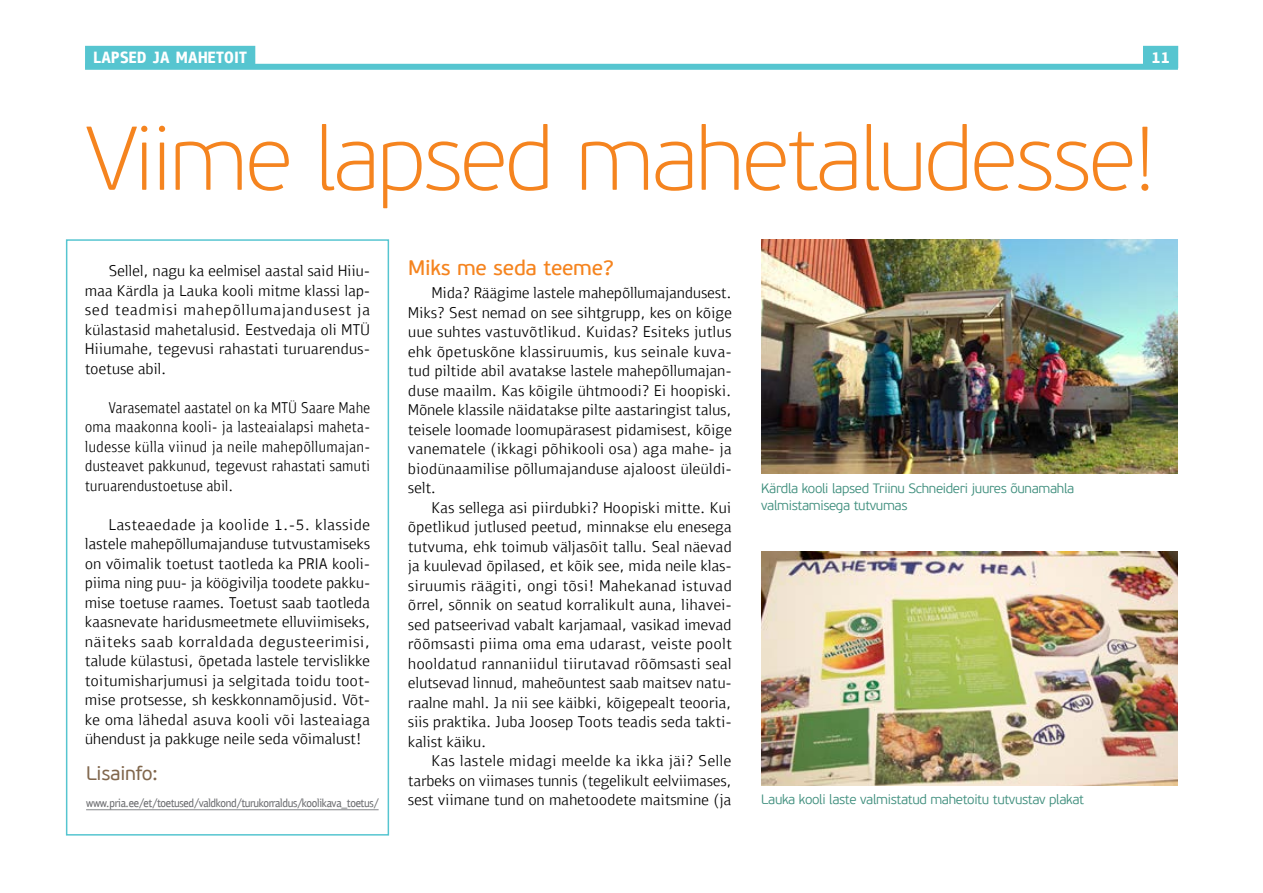
<style>
.page{position:relative;width:1263px;height:893px;background:#fff}
.page>*{position:absolute;margin:0;border:0;box-sizing:border-box;transform-origin:0 0}
.t1{font:100 90px "PF Beau Sans Pro";letter-spacing:-.025em;color:#f5841f}
.t2{font:21px "PF Beau Sans Pro Bbook";letter-spacing:-.015em;color:#f5841f}
.t3{font:19.5px "PF Beau Sans Pro";letter-spacing:-.015em;color:#81674d}
.t4{font:300 15.75px "PF Bulletin Sans Pro";color:#000;scale:1.12 1}
.t5{font:300 15.75px "PF Bulletin Sans Pro";color:#000;scale:1.11 1}
.t6{font:300 15.75px "PF Bulletin Sans Pro";color:#000}
.t7{font:300 15.75px "PF Bulletin Sans Pro";color:#000;scale:1.1 1}
.t8{font:300 15.75px "PF Bulletin Sans Pro";color:#000;scale:1.09 1}
.t9{font:300 15.75px "PF Bulletin Sans Pro";color:#000;scale:1.13 1}
.t10{font:300 13.5px/16.5px "PF Beau Sans Pro";letter-spacing:-.025em;color:#408f7e}
.t11{font:12px "PF Bulletin Sans Pro";color:#6d6e71}
</style>
<div class="page">
<div style="left:85px;top:64px;width:1093px;height:6px;background:#56c5d0"></div>
<div style="left:85px;top:46px;width:170px;height:22px;background:#56c5d0"></div>
<div style="left:1143px;top:46px;width:35px;height:22px;background:#56c5d0"></div>
<hr style="left:86px;top:809px;width:293px;height:1px;background:#939598">
<div style="left:66px;top:239px;width:323px;height:597px;border:2px solid #56c5d0"></div>
<img style="left:761px;top:239px;width:417px;height:234px">
<img style="left:761px;top:551px;width:417px;height:234px">
<svg style="left:86px;top:809px;width:71px;height:1px"></svg>
<h1 class="t1" style="left:85px;top:108px;width:1072px">Viime lapsed mahetaludesse!</h1>
<p class="t5" style="left:125px;top:262px;width:55px">●●● ■ ◆</p>
<p class="t5" style="left:224px;top:262px;width:35px">● ▲●</p>
<p class="t5" style="left:281px;top:262px;width:31px">▲▼ ● ▲</p>
<p class="t5" style="left:147px;top:281px;width:4px">●</p>
<p class="t5" style="left:195px;top:281px;width:51px">◆ □□●</p>
<p class="t5" style="left:275px;top:281px;width:67px">▼ ● ▲▲ ●</p>
<p class="t9" style="left:242px;top:301px;width:17px">●●◆</p>
<p class="t9" style="left:296px;top:301px;width:51px">■ ◆▲ ▲▼</p>
<p class="t5" style="left:92px;top:320px;width:42px">✓● ▲▼ ▲</p>
<p class="t5" style="left:191px;top:320px;width:30px">▼ ●◆▲</p>
<p class="t5" style="left:261px;top:320px;width:19px">▲▼❖</p>
<p class="t4" style="left:158px;top:340px;width:48px">▼ ❖◆▲</p>
<p class="t4" style="left:249px;top:340px;width:57px">▲▼ ▼ ▼◆ ◆</p>
<p class="t4" style="left:332px;top:340px;width:29px">■ ◆▲</p>
<p class="t5" style="left:85px;top:359px;width:38px">▼□ ▼◆▲</p>
<p class="t5" style="left:158px;top:359px;width:4px">●</p>
<p class="t6" style="left:135px;top:398px;width:117px">▲ ▼● ▲▼▼● □■</p>
<p class="t6" style="left:148px;top:418px;width:61px">□■■ □□●</p>
<p class="t6" style="left:238px;top:418px;width:23px">● ▲▼</p>
<p class="t6" style="left:85px;top:437px;width:116px">●◆ ▲▲ ✓●● ❖ ■◆</p>
<p class="t6" style="left:312px;top:437px;width:16px">●●◆</p>
<p class="t6" style="left:357px;top:437px;width:8px">■</p>
<p class="t6" style="left:93px;top:457px;width:53px">◆▲▼ ❖ ▼</p>
<p class="t6" style="left:176px;top:457px;width:45px">◆■◆ ▼</p>
<p class="t6" style="left:243px;top:457px;width:26px">❖◆▲▼</p>
<p class="t6" style="left:299px;top:457px;width:69px">▲▼ ▼ ▲ ◆▼</p>
<p class="t6" style="left:85px;top:476px;width:26px">▼◆ ◆</p>
<p class="t6" style="left:130px;top:476px;width:68px">■ ◆▲▼□ ▼◆▲</p>
<p class="t6" style="left:225px;top:476px;width:4px">●</p>
<p class="t9" style="left:226px;top:515px;width:20px">□□●</p>
<p class="t9" style="left:323px;top:515px;width:24px">● ▲▲</p>
<p class="t5" style="left:85px;top:535px;width:32px">●▲▼●</p>
<p class="t5" style="left:183px;top:535px;width:15px">●●◆</p>
<p class="t5" style="left:230px;top:535px;width:81px">■ ◆▲ ▼◆▼❖◆▲▼</p>
<p class="t4" style="left:85px;top:554px;width:26px">□■ ❖</p>
<p class="t4" style="left:146px;top:554px;width:94px">● ▼□ ▼◆▲▼ ▼ □▼●</p>
<p class="t4" style="left:339px;top:554px;width:19px">□□●</p>
<p class="t8" style="left:242px;top:574px;width:68px">❖● ▼□□ ▼</p>
<p class="t5" style="left:101px;top:593px;width:55px">▲ ▼□ ▼◆▲</p>
<p class="t5" style="left:214px;top:593px;width:68px">▲ □ ▼◆▲▼ ▲</p>
<p class="t5" style="left:316px;top:593px;width:29px">▼ □▼●</p>
<p class="t5" style="left:108px;top:613px;width:40px">▲■❖▼</p>
<p class="t5" style="left:290px;top:613px;width:22px">●●◆❖</p>
<p class="t9" style="left:85px;top:632px;width:57px">■▼▲ ▲</p>
<p class="t9" style="left:286px;top:632px;width:20px">◆▲▼</p>
<p class="t5" style="left:85px;top:652px;width:24px">▼ ●◆</p>
<p class="t5" style="left:138px;top:652px;width:43px">✓● ▲▼◆▲</p>
<p class="t5" style="left:223px;top:652px;width:110px">▼ ●▲▼● ▼ ❖▲●</p>
<p class="t4" style="left:85px;top:671px;width:51px">▼□▼◆ ▲</p>
<p class="t4" style="left:168px;top:671px;width:33px">◆ ◆▲</p>
<p class="t4" style="left:229px;top:671px;width:34px">▲●▼</p>
<p class="t4" style="left:295px;top:671px;width:62px">▼□ ◆ ▼□□▼</p>
<p class="t4" style="left:102px;top:691px;width:88px">▲ □▼▲ ▲▲ ▲</p>
<p class="t4" style="left:227px;top:691px;width:42px">▲ □■■</p>
<p class="t4" style="left:184px;top:710px;width:36px">● ▲◆❖</p>
<p class="t4" style="left:244px;top:710px;width:73px">□□● ❖ ● ▲▼</p>
<p class="t5" style="left:85px;top:730px;width:56px">✓ ■ ◆▲▼</p>
<p class="t5" style="left:195px;top:730px;width:64px">◆ ■ ● ▲</p>
<p class="t5" style="left:293px;top:730px;width:58px">❖ ●◆▲▼</p>
<p class="t3" style="left:86px;top:762px;width:73px">Lisainfo:</p>
<p class="t11" style="left:149px;top:796px;width:227px">▼▼□▼◆▲ ❖● □■ ▼◆◆□ ●◆▲ □□● ❖ ▼□▼◆▲</p>
<h2 class="t2" style="left:408px;top:255px;width:207px">Miks me seda teeme?</h2>
<p class="t7" style="left:533px;top:284px;width:32px">●▲▼●</p>
<p class="t7" style="left:630px;top:284px;width:15px">●●◆</p>
<p class="t7" style="left:677px;top:284px;width:46px">■ ◆▲ ▲▼</p>
<p class="t5" style="left:431px;top:303px;width:54px">▲ ▲▼ ■</p>
<p class="t5" style="left:531px;top:303px;width:25px">□■ ▲</p>
<p class="t5" style="left:577px;top:303px;width:43px">▲▼◆</p>
<p class="t5" style="left:665px;top:303px;width:25px">▲ □■</p>
<p class="t4" style="left:408px;top:323px;width:144px">◆◆ ▲◆ ▼ ▲ ❖ ▲▼◆❖ ▼● ◆</p>
<p class="t4" style="left:651px;top:323px;width:73px">▲ ▼ ▲ ◆▼●◆▲</p>
<p class="t4" style="left:462px;top:342px;width:41px">▼◆▲ ■</p>
<p class="t4" style="left:528px;top:342px;width:138px">●▲▲◆◆ ▲ ◆▲ ▲ ■●</p>
<p class="t5" style="left:501px;top:362px;width:95px">● ❖▼ ▲ ●▲▼●</p>
<p class="t5" style="left:670px;top:362px;width:15px">●●◆</p>
<p class="t5" style="left:718px;top:362px;width:8px">■</p>
<p class="t4" style="left:476px;top:381px;width:4px">●</p>
<p class="t4" style="left:518px;top:381px;width:100px">▲ ● ✓▼ □□</p>
<p class="t4" style="left:679px;top:381px;width:33px">□□ ▲</p>
<p class="t7" style="left:428px;top:401px;width:82px">■● ●▲▲● ■</p>
<p class="t7" style="left:630px;top:401px;width:89px">▲▼ ■ ▲▼ ▼ ●◆▲</p>
<p class="t5" style="left:408px;top:420px;width:62px">▼ ▲ ● ●□□</p>
<p class="t5" style="left:516px;top:420px;width:38px">●□□ ◆</p>
<p class="t5" style="left:586px;top:420px;width:24px">▲ ▲▼</p>
<p class="t5" style="left:661px;top:420px;width:24px">▲ ▲▼</p>
<p class="t4" style="left:579px;top:440px;width:41px">□□● □▲</p>
<p class="t4" style="left:421px;top:459px;width:31px">□ ✓■</p>
<p class="t4" style="left:531px;top:459px;width:15px">●●◆</p>
<p class="t4" style="left:579px;top:459px;width:29px">■ ◆▲</p>
<p class="t4" style="left:643px;top:459px;width:63px">●□□▲▼ ✓● ✓●</p>
<p class="t5" style="left:408px;top:479px;width:22px">▲ ●▼</p>
<p class="t4" style="left:448px;top:498px;width:30px">▲ ▲ ●●</p>
<p class="t4" style="left:563px;top:498px;width:77px">◆ ★□□ ▲</p>
<p class="t5" style="left:432px;top:518px;width:72px">▼● ◆ ◆▼●◆▲</p>
<p class="t5" style="left:604px;top:518px;width:35px">■■ ▲</p>
<p class="t5" style="left:661px;top:518px;width:43px">●◆ ■ ▲</p>
<p class="t4" style="left:408px;top:537px;width:33px">▼◆▼❖◆</p>
<p class="t4" style="left:501px;top:537px;width:127px">▼□ ◆ ❖● ▲ ▼ ▼●●◆</p>
<p class="t4" style="left:676px;top:537px;width:36px">● ■ ❖</p>
<p class="t5" style="left:431px;top:557px;width:33px">◆◆● ❖</p>
<p class="t5" style="left:665px;top:557px;width:55px">■● ●▲</p>
<p class="t4" style="left:408px;top:576px;width:53px">▲◆◆ ▲</p>
<p class="t4" style="left:507px;top:576px;width:70px">▼ □■ ▼ ▲</p>
<p class="t4" style="left:652px;top:576px;width:58px">■ ▲▼◆❖</p>
<p class="t4" style="left:435px;top:596px;width:107px">● ▲ ■■ □■ ▲ ▼◆</p>
<p class="t4" style="left:574px;top:596px;width:100px">□ ● ◆●▼ ◆■ ●</p>
<p class="t5" style="left:408px;top:615px;width:50px">▲ ▼▲</p>
<p class="t5" style="left:618px;top:615px;width:32px">● ❖ ▲</p>
<p class="t4" style="left:444px;top:635px;width:25px">▲ ▲▼</p>
<p class="t4" style="left:590px;top:635px;width:85px">◆ ▲▼ ❖ ▲▼</p>
<p class="t4" style="left:705px;top:635px;width:25px">□□●▼</p>
<p class="t4" style="left:417px;top:654px;width:47px">□□● ▼◆</p>
<p class="t4" style="left:495px;top:654px;width:106px">■■■ ◆● ▼ ◆▼❖</p>
<p class="t4" style="left:670px;top:654px;width:56px">▲▲▼ ▲ ●</p>
<p class="t8" style="left:416px;top:674px;width:36px">●◆▼▲ ❖</p>
<p class="t8" style="left:473px;top:674px;width:30px">● ■■◆</p>
<p class="t8" style="left:565px;top:674px;width:47px">◆■▼ ▲▼ ▲</p>
<p class="t8" style="left:666px;top:674px;width:56px">▼▲ ❖ ■ ▼◆</p>
<p class="t5" style="left:429px;top:693px;width:12px">●■</p>
<p class="t5" style="left:481px;top:693px;width:53px">● ■ ▲</p>
<p class="t5" style="left:666px;top:693px;width:40px">●▼ ▼ □□</p>
<p class="t5" style="left:535px;top:713px;width:22px">□□▲</p>
<p class="t5" style="left:585px;top:713px;width:35px">□□▼▲ ▼</p>
<p class="t5" style="left:423px;top:732px;width:19px">●▲▼</p>
<p class="t4" style="left:449px;top:752px;width:44px">▲ ●▲▼●</p>
<p class="t4" style="left:590px;top:752px;width:4px">●</p>
<p class="t7" style="left:408px;top:771px;width:72px">▼ ▲ □■ ❖</p>
<p class="t7" style="left:514px;top:771px;width:73px">▲ ▲ ▼◆■■ ▲ ▼</p>
<p class="t7" style="left:617px;top:771px;width:57px">● ◆●▼ ●❖</p>
<p class="t5" style="left:408px;top:791px;width:35px">▲ ▲▼ ❖</p>
<p class="t5" style="left:474px;top:791px;width:65px">■ ▼◆■ □■</p>
<p class="t5" style="left:585px;top:791px;width:40px">▼□□ ▼</p>
<p class="t5" style="left:665px;top:791px;width:34px">▼▲ ■</p>
<p class="t10" style="left:761px;top:480px;width:315px">Kärdla kooli lapsed Triinu Schneideri juures õunamahla valmistamisega tutvumas</p>
<p class="t10" style="left:761px;top:792px;width:324px">Lauka kooli laste valmistatud mahetoitu tutvustav plakat</p>
</div>
